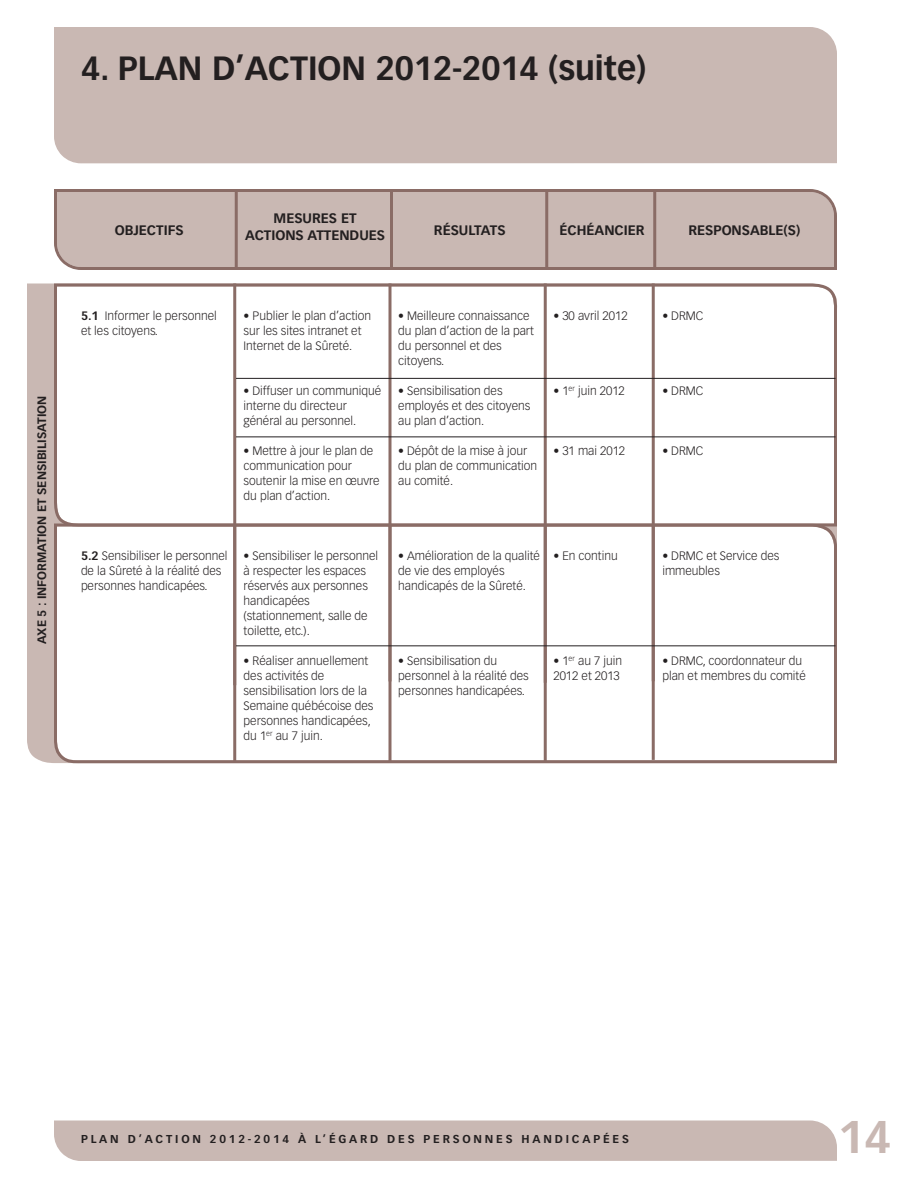
<style>
.page{position:relative;width:918px;height:1188px;background:#fff}
.page>*{position:absolute;margin:0;border:0;box-sizing:border-box;transform-origin:0 0}
.t1{font:700 45px "Vectora LH";color:#c9b8b3}
.t2{font:700 33px "Vectora LH";color:#231f20}
.t3{font:700 13.5px/16.2px "Vectora LH";color:#231f20;text-align:center}
.t4{font:300 12px/15px "Vectora LH";color:#231f20}
.t5{font:700 12px "Vectora LH";color:#231f20}
.t6{font:700 11.25px "Vectora LH";letter-spacing:.25em;color:#231f20}
.s1{font-weight:700}
</style>
<div class="page">
<div style="left:54px;top:1120px;width:783px;height:41px;background:#c9b8b3"></div>
<div style="left:54px;top:27px;width:783px;height:136px;background:#c9b8b3"></div>
<div style="left:27px;top:284px;width:27px;height:479px;background:#c9b8b3"></div>
<svg style="left:54px;top:189px;width:783px;height:81px"></svg>
<hr style="left:235px;top:189px;width:3px;height:80px;background:#8a6c66">
<hr style="left:390px;top:189px;width:3px;height:80px;background:#8a6c66">
<hr style="left:545px;top:189px;width:3px;height:80px;background:#8a6c66">
<hr style="left:653px;top:189px;width:3px;height:80px;background:#8a6c66">
<svg style="left:54px;top:527px;width:783px;height:237px"></svg>
<hr style="left:233px;top:524px;width:3px;height:237px;background:#8a6c66">
<hr style="left:389px;top:524px;width:3px;height:239px;background:#8a6c66">
<hr style="left:544px;top:524px;width:3px;height:237px;background:#8a6c66">
<hr style="left:652px;top:523px;width:3px;height:237px;background:#8a6c66">
<svg style="left:54px;top:284px;width:783px;height:243px"></svg>
<hr style="left:233px;top:284px;width:3px;height:401px;background:#8a6c66">
<hr style="left:389px;top:284px;width:3px;height:397px;background:#8a6c66">
<hr style="left:544px;top:284px;width:3px;height:399px;background:#8a6c66">
<hr style="left:652px;top:284px;width:3px;height:397px;background:#8a6c66">
<hr style="left:236px;top:378px;width:600px;height:1px;background:#231f20">
<hr style="left:236px;top:436px;width:600px;height:1px;background:#231f20">
<hr style="left:236px;top:645px;width:600px;height:1px;background:#231f20">
<h2 class="t2" style="left:81px;top:54px;width:567px">4. PLAN D’ACTION 2012-2014 (suite)</h2>
<p class="t5" style="left:37px;top:644px;width:250px;rotate:-90deg">AXE 5 : INFORMATION ET SENSIBILISATION</p>
<p class="t3" style="left:115px;top:223px;width:70px">OBJECTIFS</p>
<p class="t3" style="left:245px;top:211px;width:142px">MESURES ET<br>ACTIONS ATTENDUES</p>
<p class="t3" style="left:434px;top:223px;width:73px">RÉSULTATS</p>
<p class="t3" style="left:560px;top:223px;width:86px">ÉCHÉANCIER</p>
<p class="t3" style="left:688px;top:223px;width:113px">RESPONSABLE(S)</p>
<p class="t4" style="left:81px;top:309px;width:137px"><span class="s1">5.1</span> Informer le personnel et les citoyens.</p>
<p class="t4" style="left:244px;top:309px;width:129px">• Publier le plan d’action sur les sites intranet et<br>Internet de la Sûreté.</p>
<p class="t4" style="left:244px;top:384px;width:139px">• Diffuser un communiqué interne du directeur général au personnel.</p>
<p class="t4" style="left:244px;top:444px;width:138px">• Mettre à jour le plan de communication pour soutenir la mise en œuvre du plan d’action.</p>
<p class="t4" style="left:398px;top:309px;width:137px">• Meilleure connaissance du plan d’action de la part du personnel et des citoyens.</p>
<p class="t4" style="left:398px;top:384px;width:134px">• Sensibilisation des employés et des citoyens au plan d’action.</p>
<p class="t4" style="left:398px;top:444px;width:141px">• Dépôt de la mise à jour du plan de communication au comité.</p>
<p class="t4" style="left:554px;top:309px;width:76px">• 30 avril 2012</p>
<p class="t4" style="left:554px;top:384px;width:73px">• 1<sup>er</sup> juin 2012</p>
<p class="t4" style="left:554px;top:444px;width:73px">• 31 mai 2012</p>
<p class="t4" style="left:81px;top:549px;width:148px"><span class="s1">5.2</span> Sensibiliser le personnel de la Sûreté à la réalité des personnes handicapées.</p>
<p class="t4" style="left:244px;top:549px;width:136px">• Sensibiliser le personnel à respecter les espaces réservés aux personnes handicapées (stationnement, salle de toilette, etc.).</p>
<p class="t4" style="left:244px;top:654px;width:131px">• Réaliser annuellement des activités de sensibilisation lors de la<br>Semaine québécoise des personnes handicapées, du 1<sup>er</sup> au 7 juin.</p>
<p class="t4" style="left:398px;top:549px;width:143px">• Amélioration de la qualité de vie des employés handicapés de la Sûreté.</p>
<p class="t4" style="left:554px;top:549px;width:66px">• En continu</p>
<p class="t4" style="left:398px;top:654px;width:132px">• Sensibilisation du personnel à la réalité des personnes handicapées.</p>
<p class="t4" style="left:553px;top:654px;width:70px">• 1<sup>er</sup> au 7 juin<br>2012 et 2013</p>
<p class="t4" style="left:662px;top:309px;width:43px">• DRMC</p>
<p class="t4" style="left:662px;top:384px;width:43px">• DRMC</p>
<p class="t4" style="left:662px;top:444px;width:43px">• DRMC</p>
<p class="t4" style="left:662px;top:549px;width:119px">• DRMC et Service des immeubles</p>
<p class="t4" style="left:662px;top:654px;width:145px">• DRMC, coordonnateur du plan et membres du comité</p>
<p class="t6" style="left:81px;top:1134px;width:549px">PLAN D’ACTION 2012-2014 À L’ÉGARD DES PERSONNES HANDICAPÉES</p>
<h1 class="t1" style="left:838px;top:1118px;width:55px">14</h1>
</div>
